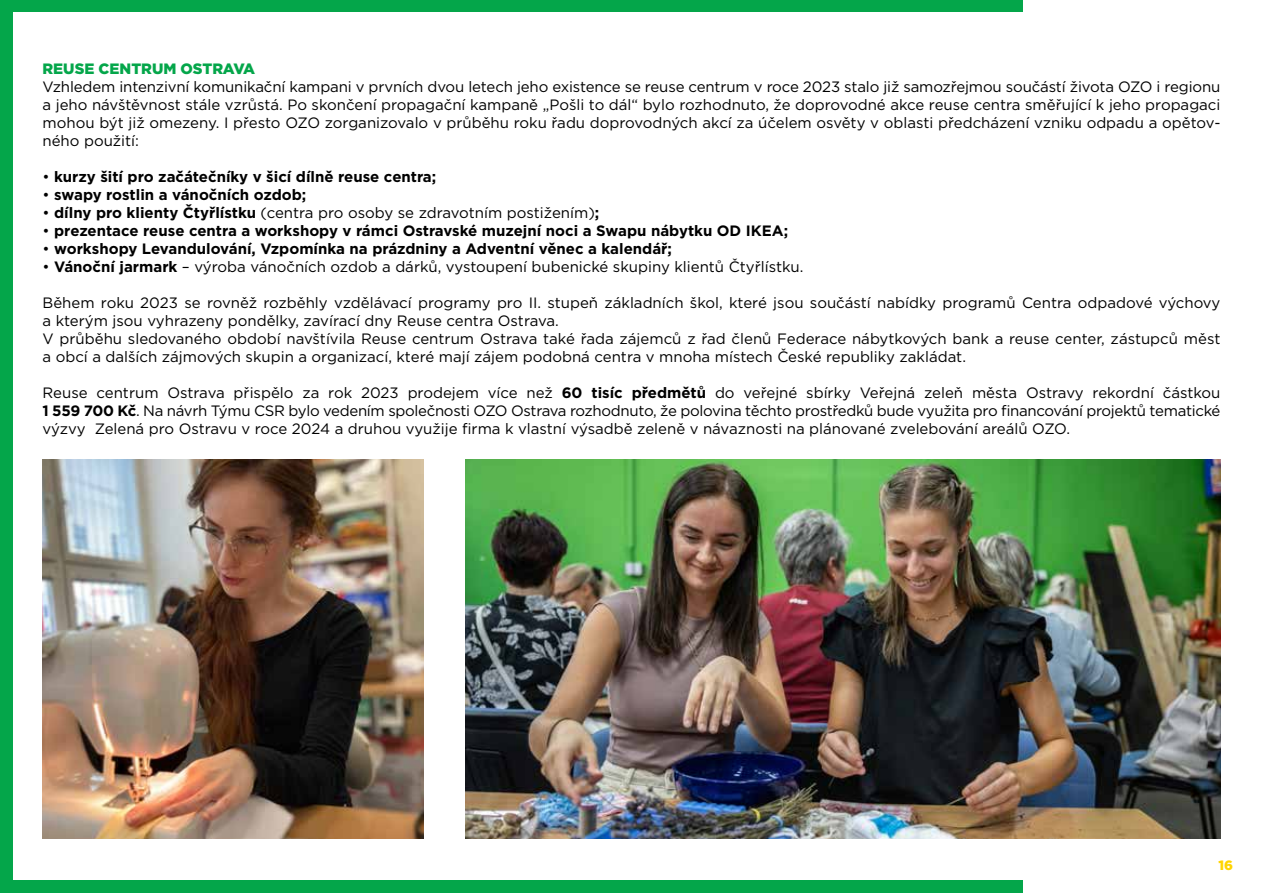
<style>
.page{position:relative;width:1263px;height:893px;background:#fff}
.page>*{position:absolute;margin:0;border:0;box-sizing:border-box;transform-origin:0 0}
.t1{font:15px/18px "Gotham";color:#000;text-align:justify}
.t2{font:700 15px "Gotham";color:#000}
.t3{font:900 15px "Gotham";color:#04a64a}
.t4{font:900 13.5px "Gotham";color:#ffd500}
.s1{font-weight:400}
.s2{font-weight:700}
</style>
<div class="page">
<div style="left:0;top:0;width:1023px;height:893px;background:#04a64a"></div>
<div style="left:13px;top:13px;width:1237px;height:867px;background:#fff"></div>
<img style="left:43px;top:459px;width:380px;height:380px">
<img style="left:466px;top:459px;width:754px;height:380px">
<p class="t3" style="left:43px;top:58px;width:214px">REUSE CENTRUM OSTRAVA</p>
<p class="t1" style="left:43px;top:77px;width:1179px">Vzhledem intenzivní komunikační kampani v prvních dvou letech jeho existence se reuse centrum v roce 2023 stalo již samozřejmou součástí života OZO i regionu a jeho návštěvnost stále vzrůstá. Po skončení propagační kampaně „Pošli to dál“ bylo rozhodnuto, že doprovodné akce reuse centra směřující k jeho propagaci mohou být již omezeny. I přesto OZO zorganizovalo v průběhu roku řadu doprovodných akcí za účelem osvěty v oblasti předcházení vzniku odpadu a opětov&shy;ného použití:</p>
<p class="t2" style="left:43px;top:166px;width:395px"><span class="s1">•</span> kurzy šití pro začátečníky v šicí dílně reuse centra;</p>
<p class="t2" style="left:43px;top:184px;width:265px"><span class="s1">•</span> swapy rostlin a vánočních ozdob;</p>
<p class="t1" style="left:43px;top:203px;width:558px">• <span class="s2">dílny pro klienty Čtyřlístku</span> (centra pro osoby se zdravotním postižením)<span class="s2">;</span></p>
<p class="t2" style="left:43px;top:220px;width:747px"><span class="s1">•</span> prezentace reuse centra a workshopy v rámci Ostravské muzejní noci a Swapu nábytku OD IKEA;</p>
<p class="t2" style="left:43px;top:238px;width:631px"><span class="s1">•</span> workshopy Levandulování, Vzpomínka na prázdniny a Adventní věnec a kalendář;</p>
<p class="t1" style="left:43px;top:257px;width:762px">• <span class="s2">Vánoční jarmark</span> – výroba vánočních ozdob a dárků, vystoupení bubenické skupiny klientů Čtyřlístku.</p>
<p class="t1" style="left:43px;top:293px;width:1179px;text-align:left">Během roku 2023 se rovněž rozběhly vzdělávací programy pro II. stupeň základních škol, které jsou součástí nabídky programů Centra odpadové výchovy a kterým jsou vyhrazeny pondělky, zavírací dny Reuse centra Ostrava.<br>V průběhu sledovaného období navštívila Reuse centrum Ostrava také řada zájemců z řad členů Federace nábytkových bank a reuse center, zástupců měst a obcí a dalších zájmových skupin a organizací, které mají zájem podobná centra v mnoha místech České republiky zakládat.</p>
<p class="t1" style="left:43px;top:383px;width:1179px">Reuse centrum Ostrava přispělo za rok 2023 prodejem více než <span class="s2">60 tisíc předmětů</span> do veřejné sbírky Veřejná zeleň města Ostravy rekordní částkou <span class="s2">1 559 700 Kč</span>. Na návrh Týmu CSR bylo vedením společnosti OZO Ostrava rozhodnuto, že polovina těchto prostředků bude využita pro financování projektů tematické výzvy Zelená pro Ostravu v roce 2024 a druhou využije firma k vlastní výsadbě zeleně v návaznosti na plánované zvelebování areálů OZO.</p>
<p class="t4" style="left:1218px;top:856px;width:16px">16</p>
</div>
